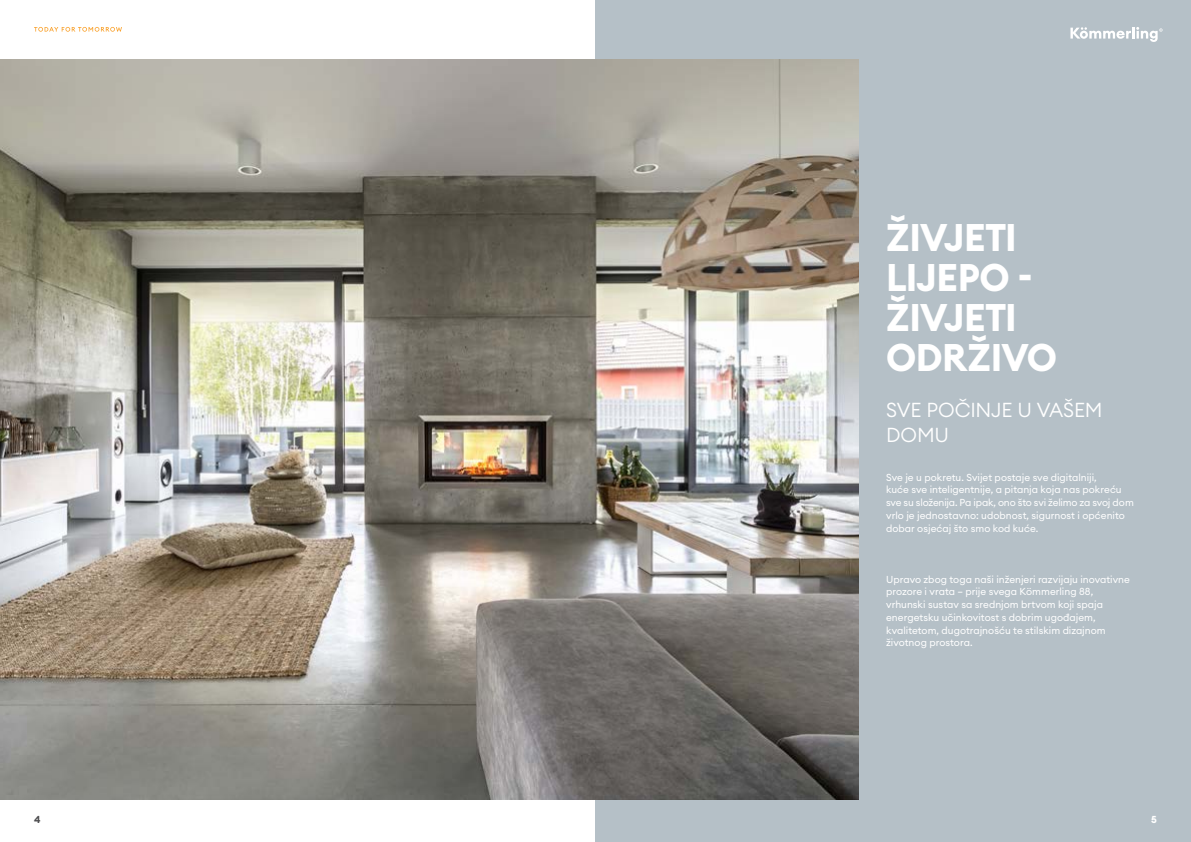
<style>
.page{position:relative;width:1191px;height:842px;background:#fff}
.page>*{position:absolute;margin:0;border:0;box-sizing:border-box;transform-origin:0 0}
.t1{font:700 38px/40px "Euclid Circular A";letter-spacing:-.015em;color:#fff}
.t2{font:300 20px/25.5px "Euclid Circular A";letter-spacing:-.01em;color:#fff}
.t3{font:10px/12.8px "Euclid Circular A";color:#fff}
.t4{font:700 10px "Euclid Circular A";color:#4d4d4f}
.t5{font:700 10px "Euclid Circular A";color:#fff}
</style>
<div class="page">
<div style="left:595px;top:0;width:596px;height:842px;background:#b5c0c7"></div>
<img style="left:0;top:60px;width:859px;height:739px">
<svg style="left:34px;top:27px;width:88px;height:5px"></svg>
<svg style="left:1070px;top:27px;width:92px;height:15px"></svg>
<h1 class="t1" style="left:886px;top:218px;width:172px">ŽIVJETI<br>LIJEPO -<br>ŽIVJETI<br>ODRŽIVO</h1>
<h2 class="t2" style="left:886px;top:397px;width:218px">SVE POČINJE U VAŠEM<br>DOMU</h2>
<p class="t3" style="left:886px;top:470px;width:249px">Sve je u pokretu. Svijet postaje sve digitalniji,<br>kuće sve inteligentnije, a pitanja koja nas pokreću sve su složenija. Pa ipak, ono što svi želimo za svoj dom vrlo je jednostavno: udobnost, sigurnost i općenito dobar osjećaj što smo kod kuće.</p>
<p class="t3" style="left:886px;top:572px;width:245px">Upravo zbog toga naši inženjeri razvijaju inovativne prozore i vrata – prije svega Kömmerling 88, vrhunski sustav sa srednjom brtvom koji spaja energetsku učinkovitost s dobrim ugođajem, kvalitetom, dugotrajnošću te stilskim dizajnom životnog prostora.</p>
<p class="t4" style="left:34px;top:813px;width:8px">4</p>
<p class="t5" style="left:1151px;top:813px;width:7px">5</p>
</div>
